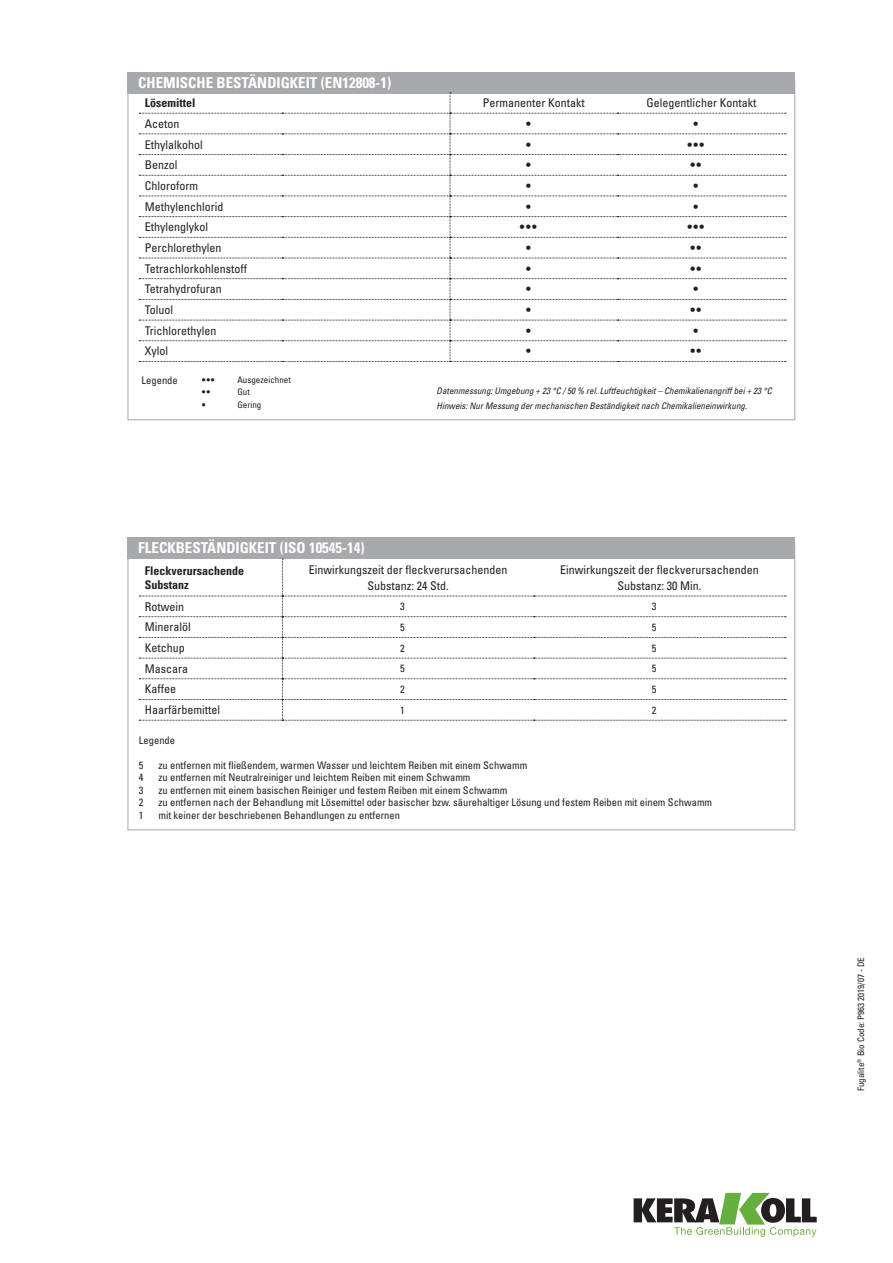
<style>
.page{position:relative;width:893px;height:1263px;background:#fff}
.page>*{position:absolute;margin:0;border:0;box-sizing:border-box;transform-origin:0 0}
.titolo_box{font:700 condensed 15px "Univers LT Std";color:#fff}
.eco_tabella_resa_stu{font:condensed 12px/16.5px "Univers LT Std";color:#231f20;text-align:center}
.testo_box_bold{font:700 condensed 12px/14.4px "Univers LT Std";color:#231f20}
.eco_tabella_resa_stu-2{font:12px "Helvetica Neue LT Std";color:#231f20}
.eco_descr_prodotto{font:condensed 10.5px "Univers LT Std";color:#231f20}
.eco_tabella_resa_stu-3{font:condensed 10.5px "Univers LT Std";color:#231f20}
.tabelle_-_note{font:italic condensed 9px "Univers LT Std";color:#231f20}
.notag_eco_codice_sc{font:condensed 9px "Univers LT Std";color:#231f20}
.eco_tabella_resa_stu-4{font:condensed 9px "Univers LT Std";color:#231f20}
.eco_tabella_resa_stu-5{font:9px "Helvetica Neue LT Std";color:#231f20}
</style>
<div class="page">
<svg style="left:634px;top:1193px;width:183px;height:44px"></svg>
<div style="left:128px;top:72px;width:667px;height:22px;background:#a8a9ad"></div>
<svg style="left:139px;top:92px;width:647px;height:270px"></svg>
<div style="left:128px;top:537px;width:667px;height:21px;background:#a8a9ad"></div>
<svg style="left:139px;top:559px;width:647px;height:162px"></svg>
<p class="titolo_box" style="left:138px;top:74px;width:255px">CHEMISCHE BESTÄNDIGKEIT (EN12808-1)</p>
<p class="testo_box_bold" style="left:145px;top:96px;width:52px">Lösemittel</p>
<p class="eco_tabella_resa_stu" style="left:483px;top:94px;width:104px">Permanenter Kontakt</p>
<p class="eco_tabella_resa_stu" style="left:646px;top:94px;width:111px">Gelegentlicher Kontakt</p>
<p class="eco_tabella_resa_stu" style="left:145px;top:115px;width:36px">Aceton</p>
<p class="eco_tabella_resa_stu-2" style="left:525px;top:116px;width:7px">•</p>
<p class="eco_tabella_resa_stu-2" style="left:693px;top:116px;width:7px">•</p>
<p class="eco_tabella_resa_stu" style="left:145px;top:136px;width:59px">Ethylalkohol</p>
<p class="eco_tabella_resa_stu-2" style="left:525px;top:137px;width:7px">•</p>
<p class="eco_tabella_resa_stu-2" style="left:687px;top:137px;width:19px">•••</p>
<p class="eco_tabella_resa_stu" style="left:145px;top:157px;width:34px">Benzol</p>
<p class="eco_tabella_resa_stu-2" style="left:525px;top:158px;width:7px">•</p>
<p class="eco_tabella_resa_stu-2" style="left:690px;top:158px;width:13px">••</p>
<p class="eco_tabella_resa_stu" style="left:145px;top:177px;width:55px">Chloroform</p>
<p class="eco_tabella_resa_stu-2" style="left:525px;top:178px;width:7px">•</p>
<p class="eco_tabella_resa_stu-2" style="left:693px;top:178px;width:7px">•</p>
<p class="eco_tabella_resa_stu" style="left:145px;top:198px;width:80px">Methylenchlorid</p>
<p class="eco_tabella_resa_stu-2" style="left:525px;top:199px;width:7px">•</p>
<p class="eco_tabella_resa_stu-2" style="left:693px;top:199px;width:7px">•</p>
<p class="eco_tabella_resa_stu" style="left:145px;top:219px;width:65px">Ethylenglykol</p>
<p class="eco_tabella_resa_stu-2" style="left:519px;top:220px;width:19px">•••</p>
<p class="eco_tabella_resa_stu-2" style="left:687px;top:220px;width:19px">•••</p>
<p class="eco_tabella_resa_stu" style="left:145px;top:239px;width:78px">Perchlorethylen</p>
<p class="eco_tabella_resa_stu-2" style="left:525px;top:241px;width:7px">•</p>
<p class="eco_tabella_resa_stu-2" style="left:690px;top:241px;width:13px">••</p>
<p class="eco_tabella_resa_stu" style="left:145px;top:260px;width:104px">Tetrachlorkohlenstoff</p>
<p class="eco_tabella_resa_stu-2" style="left:525px;top:261px;width:7px">•</p>
<p class="eco_tabella_resa_stu-2" style="left:690px;top:261px;width:13px">••</p>
<p class="eco_tabella_resa_stu" style="left:145px;top:281px;width:79px">Tetrahydrofuran</p>
<p class="eco_tabella_resa_stu-2" style="left:525px;top:282px;width:7px">•</p>
<p class="eco_tabella_resa_stu-2" style="left:693px;top:282px;width:7px">•</p>
<p class="eco_tabella_resa_stu" style="left:145px;top:301px;width:30px">Toluol</p>
<p class="eco_tabella_resa_stu-2" style="left:525px;top:303px;width:7px">•</p>
<p class="eco_tabella_resa_stu-2" style="left:690px;top:303px;width:13px">••</p>
<p class="eco_tabella_resa_stu" style="left:145px;top:322px;width:73px">Trichlorethylen</p>
<p class="eco_tabella_resa_stu-2" style="left:525px;top:323px;width:7px">•</p>
<p class="eco_tabella_resa_stu-2" style="left:693px;top:323px;width:7px">•</p>
<p class="eco_tabella_resa_stu" style="left:145px;top:343px;width:25px">Xylol</p>
<p class="eco_tabella_resa_stu-2" style="left:525px;top:344px;width:7px">•</p>
<p class="eco_tabella_resa_stu-2" style="left:690px;top:344px;width:13px">••</p>
<p class="eco_descr_prodotto" style="left:142px;top:373px;width:38px">Legende</p>
<p class="eco_tabella_resa_stu-5" style="left:202px;top:374px;width:15px">•••</p>
<p class="eco_tabella_resa_stu-4" style="left:237px;top:374px;width:55px">Ausgezeichnet</p>
<p class="eco_tabella_resa_stu-5" style="left:202px;top:387px;width:10px">••</p>
<p class="eco_tabella_resa_stu-4" style="left:237px;top:386px;width:14px">Gut</p>
<p class="eco_tabella_resa_stu-5" style="left:202px;top:399px;width:6px">•</p>
<p class="eco_tabella_resa_stu-4" style="left:237px;top:399px;width:25px">Gering</p>
<p class="tabelle_-_note" style="left:437px;top:385px;width:337px">Datenmessung: Umgebung + 23 °C / 50 % rel. Luftfeuchtigkeit – Chemikalienangriff bei + 23 °C</p>
<p class="tabelle_-_note" style="left:437px;top:400px;width:312px">Hinweis: Nur Messung der mechanischen Beständigkeit nach Chemikalieneinwirkung.</p>
<p class="titolo_box" style="left:138px;top:538px;width:228px">FLECKBESTÄNDIGKEIT (ISO 10545-14)</p>
<p class="testo_box_bold" style="left:145px;top:563px;width:101px">Fleckverursachende<br>Substanz</p>
<p class="eco_tabella_resa_stu" style="left:309px;top:561px;width:200px">Einwirkungszeit der fleckverursachenden<br>Substanz: 24 Std.</p>
<p class="eco_tabella_resa_stu" style="left:560px;top:561px;width:200px">Einwirkungszeit der fleckverursachenden<br>Substanz: 30 Min.</p>
<p class="eco_tabella_resa_stu" style="left:145px;top:598px;width:41px">Rotwein</p>
<p class="eco_tabella_resa_stu-3" style="left:400px;top:600px;width:6px">3</p>
<p class="eco_tabella_resa_stu-3" style="left:652px;top:600px;width:6px">3</p>
<p class="eco_tabella_resa_stu" style="left:145px;top:619px;width:47px">Mineralöl</p>
<p class="eco_tabella_resa_stu-3" style="left:400px;top:620px;width:6px">5</p>
<p class="eco_tabella_resa_stu-3" style="left:652px;top:620px;width:6px">5</p>
<p class="eco_tabella_resa_stu" style="left:145px;top:639px;width:42px">Ketchup</p>
<p class="eco_tabella_resa_stu-3" style="left:400px;top:641px;width:6px">2</p>
<p class="eco_tabella_resa_stu-3" style="left:652px;top:641px;width:6px">5</p>
<p class="eco_tabella_resa_stu" style="left:145px;top:660px;width:45px">Mascara</p>
<p class="eco_tabella_resa_stu-3" style="left:400px;top:662px;width:6px">5</p>
<p class="eco_tabella_resa_stu-3" style="left:652px;top:662px;width:6px">5</p>
<p class="eco_tabella_resa_stu" style="left:145px;top:681px;width:33px">Kaffee</p>
<p class="eco_tabella_resa_stu-3" style="left:400px;top:682px;width:6px">2</p>
<p class="eco_tabella_resa_stu-3" style="left:652px;top:682px;width:6px">5</p>
<p class="eco_tabella_resa_stu" style="left:145px;top:701px;width:77px">Haarfärbemittel</p>
<p class="eco_tabella_resa_stu-3" style="left:400px;top:703px;width:6px">1</p>
<p class="eco_tabella_resa_stu-3" style="left:652px;top:703px;width:6px">2</p>
<p class="eco_descr_prodotto" style="left:139px;top:733px;width:38px">Legende</p>
<p class="eco_descr_prodotto" style="left:139px;top:758px;width:6px">5</p>
<p class="eco_descr_prodotto" style="left:158px;top:758px;width:370px">zu entfernen mit fließendem, warmen Wasser und leichtem Reiben mit einem Schwamm</p>
<p class="eco_descr_prodotto" style="left:139px;top:771px;width:6px">4</p>
<p class="eco_descr_prodotto" style="left:158px;top:771px;width:314px">zu entfernen mit Neutralreiniger und leichtem Reiben mit einem Schwamm</p>
<p class="eco_descr_prodotto" style="left:139px;top:783px;width:6px">3</p>
<p class="eco_descr_prodotto" style="left:158px;top:783px;width:350px">zu entfernen mit einem basischen Reiniger und festem Reiben mit einem Schwamm</p>
<p class="eco_descr_prodotto" style="left:139px;top:796px;width:6px">2</p>
<p class="eco_descr_prodotto" style="left:158px;top:796px;width:555px">zu entfernen nach der Behandlung mit Lösemittel oder basischer bzw. säurehaltiger Lösung und festem Reiben mit einem Schwamm</p>
<p class="eco_descr_prodotto" style="left:139px;top:808px;width:6px">1</p>
<p class="eco_descr_prodotto" style="left:158px;top:808px;width:243px">mit keiner der beschriebenen Behandlungen zu entfernen</p>
<p class="notag_eco_codice_sc" style="left:855px;top:1091px;width:135px;rotate:-90deg">Fugalite<sup>®</sup> Bio Code: P963 2019/07 - DE</p>
</div>
